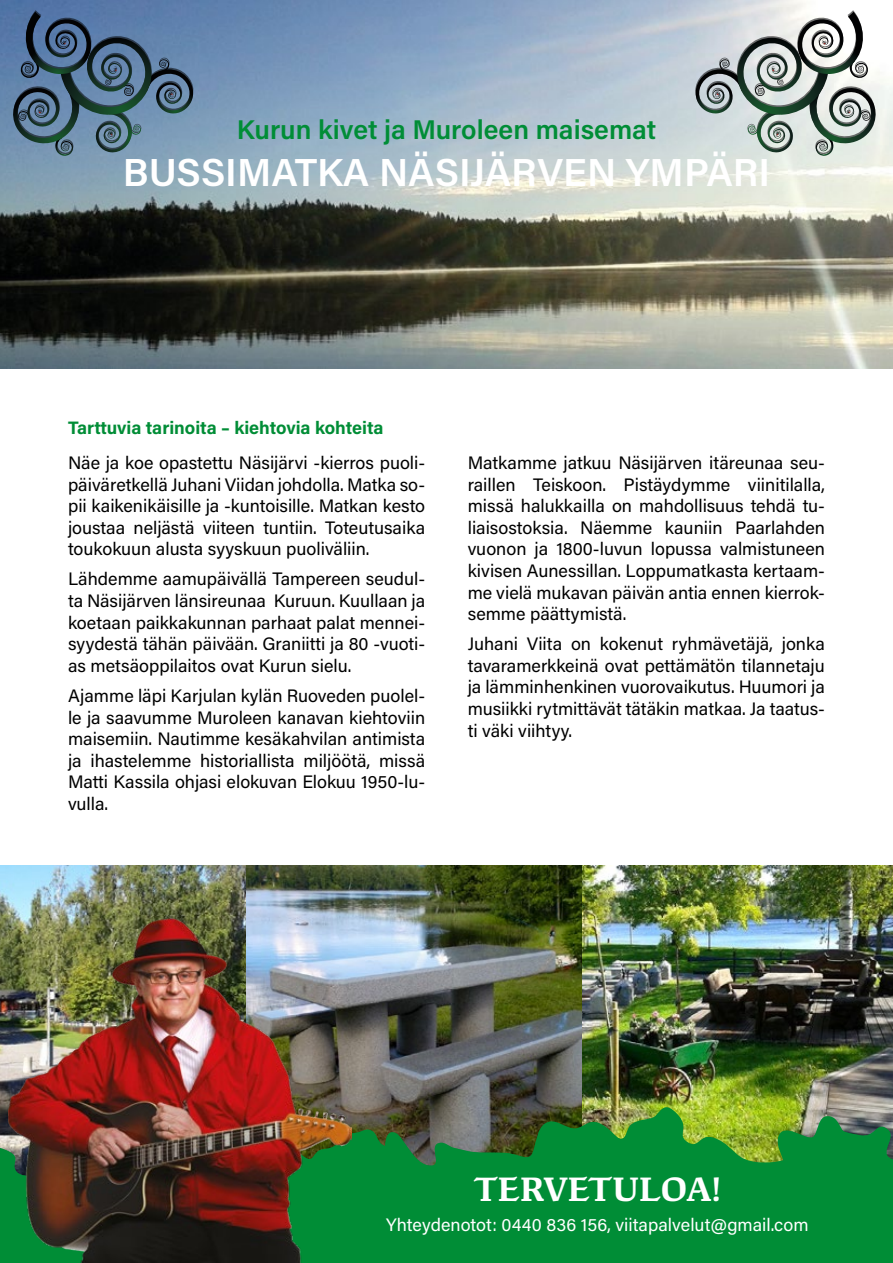
<style>
.page{position:relative;width:893px;height:1263px;background:#fff}
.page>*{position:absolute;margin:0;border:0;box-sizing:border-box;transform-origin:0 0}
.t1{font:600 39px "Acumin Pro";color:#fff}
.t2{font:700 36px "Study";color:#fff}
.t3{font:600 27px "Acumin Pro";color:#008d36}
.t4{font:18px/21.6px "Acumin Pro";color:#000;text-align:justify}
.t5{font:18px "Acumin Pro";color:#fff}
.t6{font:700 18px "Acumin Pro";color:#008d36}
</style>
<div class="page">
<img style="left:0;top:0;width:893px;height:368px">
<img style="left:0;top:865px;width:247px;height:196px">
<img style="left:247px;top:865px;width:336px;height:196px">
<img style="left:583px;top:865px;width:310px;height:196px">
<svg style="left:10px;top:10px;width:187px;height:146px;background:#53718c"></svg>
<svg style="left:692px;top:10px;width:187px;height:146px;background:#b1b9b6"></svg>
<img style="left:0;top:1061px;width:893px;height:202px">
<img style="left:9px;top:917px;width:342px;height:346px">
<h3 class="t3" style="left:237px;top:111px;width:421px">Kurun kivet ja Muroleen maisemat</h3>
<h1 class="t1" style="left:123px;top:145px;width:649px">BUSSIMATKA NÄSIJÄRVEN YMPÄRI</h1>
<p class="t6" style="left:68px;top:415px;width:317px">Tarttuvia tarinoita – kiehtovia kohteita</p>
<p class="t4" style="left:68px;top:451px;width:359px">Näe ja koe opastettu Näsijärvi -kierros puoli&shy;päiväretkellä Juhani Viidan johdolla. Matka so&shy;pii kaikenikäisille ja -kuntoisille. Matkan kesto joustaa neljästä viiteen tuntiin. Toteutusaika toukokuun alusta syyskuun puoliväliin.</p>
<p class="t4" style="left:68px;top:568px;width:359px">Lähdemme aamupäivällä Tampereen seudul&shy;ta Näsijärven länsireunaa Kuruun. Kuullaan ja koetaan paikkakunnan parhaat palat mennei&shy;syydestä tähän päivään. Graniitti ja 80 -vuoti&shy;as metsäoppilaitos ovat Kurun sielu.</p>
<p class="t4" style="left:68px;top:684px;width:359px">Ajamme läpi Karjulan kylän Ruoveden puolel&shy;le ja saavumme Muroleen kanavan kiehtoviin maisemiin. Nautimme kesäkahvilan antimista ja ihastelemme historiallista miljöötä, missä Matti Kassila ohjasi elokuvan Elokuu 1950-lu&shy;vulla.</p>
<p class="t4" style="left:468px;top:451px;width:359px">Matkamme jatkuu Näsijärven itäreunaa seu&shy;raillen Teiskoon. Pistäydymme viinitilalla, missä halukkailla on mahdollisuus tehdä tu&shy;liaisostoksia. Näemme kauniin Paarlahden vuonon ja 1800-luvun lopussa valmistuneen kivisen Aunessillan. Loppumatkasta kertaam&shy;me vielä mukavan päivän antia ennen kierrok&shy;semme päättymistä.</p>
<p class="t4" style="left:468px;top:632px;width:359px">Juhani Viita on kokenut ryhmävetäjä, jonka tavaramerkkeinä ovat pettämätön tilannetaju ja lämminhenkinen vuorovaikutus. Huumori ja musiikki rytmittävät tätäkin matkaa. Ja taatus&shy;ti väki viihtyy.</p>
<h2 class="t2" style="left:474px;top:1168px;width:249px">TERVETULOA!</h2>
<p class="t5" style="left:386px;top:1212px;width:424px">Yhteydenotot: 0440 836 156, viitapalvelut@gmail.com</p>
</div>
